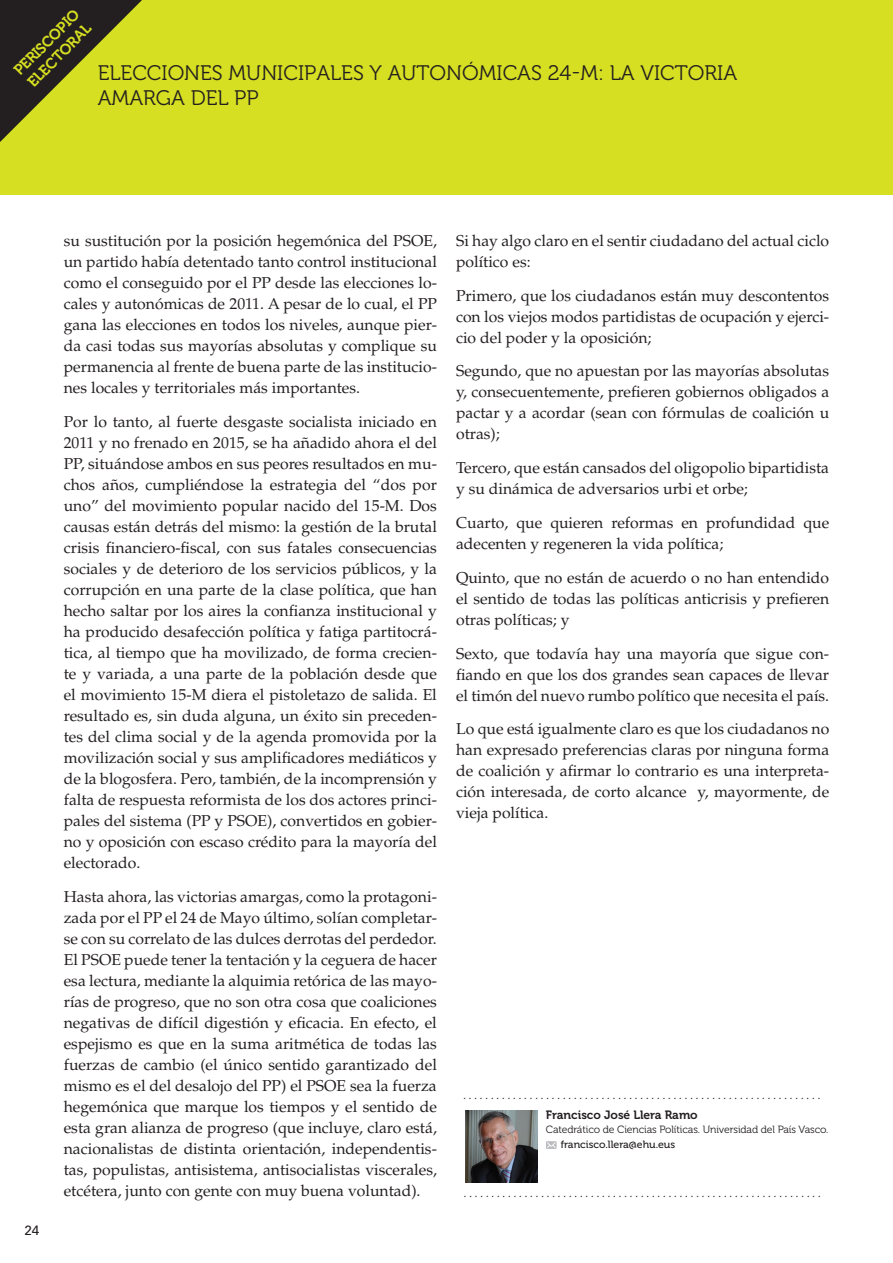
<style>
.page{position:relative;width:893px;height:1263px;background:#fff}
.page>*{position:absolute;margin:0;border:0;box-sizing:border-box;transform-origin:0 0}
.Titulo_1{font:21px/25.2px "Museo 300";color:#231f20}
.t1{font:15.75px/21px "Palatino";color:#231f20;text-align:justify}
.antetitulo{font:15px "Museo 700";color:#d6df21}
.abstract{font:italic 300 13.5px "Palatino";color:#231f20}
.t2{font:13.5px "Univers";color:#231f20}
.caja_autor{font:12px "Museo 700";color:#231f20}
.caja_autor-2{font:10.5px "Museo 300";letter-spacing:-.01em;color:#231f20}
.caja_autor-3{font:10.5px "Museo 500";color:#231f20}
</style>
<div class="page">
<div style="left:0;top:0;width:893px;height:195px;background:#d6df21"></div>
<svg style="left:0;top:0;width:142px;height:142px"></svg>
<svg style="left:546px;top:1141px;width:11px;height:8px"></svg>
<img style="left:466px;top:1110px;width:72px;height:72px">
<p class="antetitulo" style="left:10px;top:67px;width:87px;rotate:-45deg">PERISCOPIO</p>
<p class="antetitulo" style="left:24px;top:79px;width:85px;rotate:-45deg">ELECTORAL</p>
<p class="Titulo_1" style="left:98px;top:60px;width:641px">ELECCIONES MUNICIPALES Y AUTONÓMICAS 24-M: LA VICTORIA<br>AMARGA DEL PP</p>
<p class="t2" style="left:24px;top:1222px;width:17px">24</p>
<p class="t1" style="left:64px;top:230px;width:375px">su sustitución por la posición hegemónica del PSOE, un partido había detentado tanto control institucional como el conseguido por el PP desde las elecciones lo&shy;cales y autonómicas de 2011. A pesar de lo cual, el PP gana las elecciones en todos los niveles, aunque pier&shy;da casi todas sus mayorías absolutas y complique su permanencia al frente de buena parte de las institucio&shy;nes locales y territoriales más importantes.</p>
<p class="t1" style="left:64px;top:411px;width:375px">Por lo tanto, al fuerte desgaste socialista iniciado en 2011 y no frenado en 2015, se ha añadido ahora el del PP, situándose ambos en sus peores resultados en mu&shy;chos años, cumpliéndose la estrategia del “dos por uno” del movimiento popular nacido del 15-M. Dos causas están detrás del mismo: la gestión de la brutal crisis financiero-fiscal, con sus fatales consecuencias sociales y de deterioro de los servicios públicos, y la corrupción en una parte de la clase política, que han hecho saltar por los aires la confianza institucional y ha producido desafección política y fatiga partitocrá&shy;tica, al tiempo que ha movilizado, de forma crecien&shy;te y variada, a una parte de la población desde que el movimiento 15-M diera el pistoletazo de salida. El resultado es, sin duda alguna, un éxito sin preceden&shy;tes del clima social y de la agenda promovida por la movilización social y sus amplificadores mediáticos y de la blogosfera. Pero, también, de la incomprensión y falta de respuesta reformista de los dos actores princi&shy;pales del sistema (PP y PSOE), convertidos en gobier&shy;no y oposición con escaso crédito para la mayoría del electorado.</p>
<p class="t1" style="left:64px;top:886px;width:375px">Hasta ahora, las victorias amargas, como la protagoni&shy;zada por el PP el 24 de Mayo último, solían completar&shy;se con su correlato de las dulces derrotas del perdedor.<br>El PSOE puede tener la tentación y la ceguera de hacer esa lectura, mediante la alquimia retórica de las mayo&shy;rías de progreso, que no son otra cosa que coaliciones negativas de difícil digestión y eficacia. En efecto, el espejismo es que en la suma aritmética de todas las fuerzas de cambio (el único sentido garantizado del mismo es el del desalojo del PP) el PSOE sea la fuerza hegemónica que marque los tiempos y el sentido de esta gran alianza de progreso (que incluye, claro está, nacionalistas de distinta orientación, independentis&shy;tas, populistas, antisistema, antisocialistas viscerales, etcétera, junto con gente con muy buena voluntad).</p>
<p class="t1" style="left:456px;top:230px;width:375px">Si hay algo claro en el sentir ciudadano del actual ciclo político es:</p>
<p class="t1" style="left:456px;top:285px;width:375px">Primero, que los ciudadanos están muy descontentos con los viejos modos partidistas de ocupación y ejerci&shy;cio del poder y la oposición;</p>
<p class="t1" style="left:456px;top:361px;width:375px">Segundo, que no apuestan por las mayorías absolutas y, consecuentemente, prefieren gobiernos obligados a pactar y a acordar (sean con fórmulas de coalición u otras);</p>
<p class="t1" style="left:456px;top:458px;width:375px">Tercero, que están cansados del oligopolio bipartidista y su dinámica de adversarios urbi et orbe;</p>
<p class="t1" style="left:456px;top:512px;width:375px">Cuarto, que quieren reformas en profundidad que adecenten y regeneren la vida política;</p>
<p class="t1" style="left:456px;top:567px;width:375px">Quinto, que no están de acuerdo o no han entendido el sentido de todas las políticas anticrisis y prefieren otras políticas; y</p>
<p class="t1" style="left:456px;top:643px;width:375px">Sexto, que todavía hay una mayoría que sigue con&shy;fiando en que los dos grandes sean capaces de llevar el timón del nuevo rumbo político que necesita el país.</p>
<p class="t1" style="left:456px;top:719px;width:375px">Lo que está igualmente claro es que los ciudadanos no han expresado preferencias claras por ninguna forma de coalición y afirmar lo contrario es una interpreta&shy;ción interesada, de corto alcance y, mayormente, de vieja política.</p>
<p class="abstract" style="left:463px;top:1086px;width:359px">. . . . . . . . . . . . . . . . . . . . . . . . . . . . . . . . . . . . . . . . . . . . . . . . . . . . . . . . . . . . . . . . .</p>
<p class="caja_autor" style="left:546px;top:1108px;width:153px">Francisco José Llera Ramo</p>
<p class="caja_autor-2" style="left:546px;top:1124px;width:284px">Catedrático de Ciencias Políticas. Universidad del País Vasco.</p>
<p class="caja_autor-3" style="left:561px;top:1138px;width:116px">francisco.llera@ehu.eus</p>
<p class="abstract" style="left:464px;top:1184px;width:359px">. . . . . . . . . . . . . . . . . . . . . . . . . . . . . . . . . . . . . . . . . . . . . . . . . . . . . . . . . . . . . . . . .</p>
</div>
